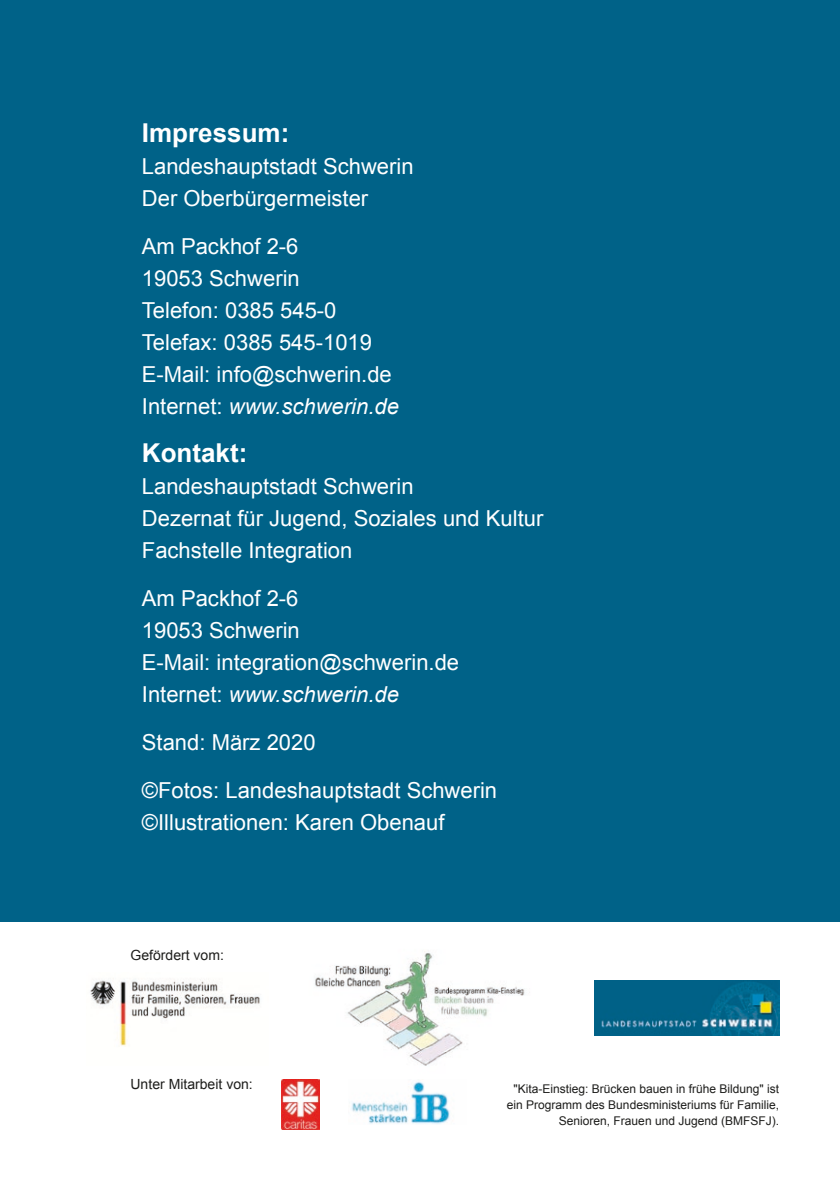
<style>
.page{position:relative;width:840px;height:1191px;background:#fff}
.page>*{position:absolute;margin:0;border:0;box-sizing:border-box;transform-origin:0 0}
.t1{font:700 26px "Arial";color:#fff}
.t2{font:22px/32px "Arial";color:#fff}
.t3{font:14px "Arial";color:#1d1d1b}
.t4{font:12px/16px "Arial";color:#1d1d1b;text-align:right}
.s1{font-style:italic}
</style>
<div class="page">
<div style="left:0;top:0;width:839px;height:921px;background:#006288"></div>
<img style="left:90px;top:980px;width:170px;height:66px">
<img style="left:315px;top:951px;width:210px;height:115px">
<img style="left:594px;top:980px;width:184px;height:55px">
<img style="left:281px;top:1079px;width:39px;height:50px">
<img style="left:351px;top:1081px;width:99px;height:43px">
<p class="t1" style="left:142px;top:115px;width:149px">Impressum:</p>
<p class="t2" style="left:142px;top:150px;width:273px">Landeshauptstadt Schwerin<br>Der Oberbürgermeister</p>
<p class="t2" style="left:142px;top:230px;width:258px">Am Packhof 2-6<br>19053 Schwerin<br>Telefon: 0385 545-0<br>Telefax: 0385 545-1019<br>E-Mail: info@schwerin.de<br>Internet: <span class="s1">www.schwerin.de</span></p>
<p class="t1" style="left:142px;top:435px;width:107px">Kontakt:</p>
<p class="t2" style="left:142px;top:470px;width:403px">Landeshauptstadt Schwerin<br>Dezernat für Jugend, Soziales und Kultur<br>Fachstelle Integration</p>
<p class="t2" style="left:142px;top:582px;width:318px">Am Packhof 2-6<br>19053 Schwerin<br>E-Mail: integration@schwerin.de<br>Internet: <span class="s1">www.schwerin.de</span></p>
<p class="t2" style="left:142px;top:718px;width:356px;line-height:48px">Stand: März 2020<br>©Fotos: Landeshauptstadt Schwerin</p>
<p class="t2" style="left:142px;top:806px;width:304px">©Illustrationen: Karen Obenauf</p>
<p class="t3" style="left:130px;top:946px;width:95px">Gefördert vom:</p>
<p class="t3" style="left:130px;top:1075px;width:124px">Unter Mitarbeit von:</p>
<p class="t4" style="left:506px;top:1081px;width:274px">"Kita-Einstieg: Brücken bauen in frühe Bildung" ist ein Programm des Bundesministeriums für Familie,<br>Senioren, Frauen und Jugend (BMFSFJ).</p>
</div>
